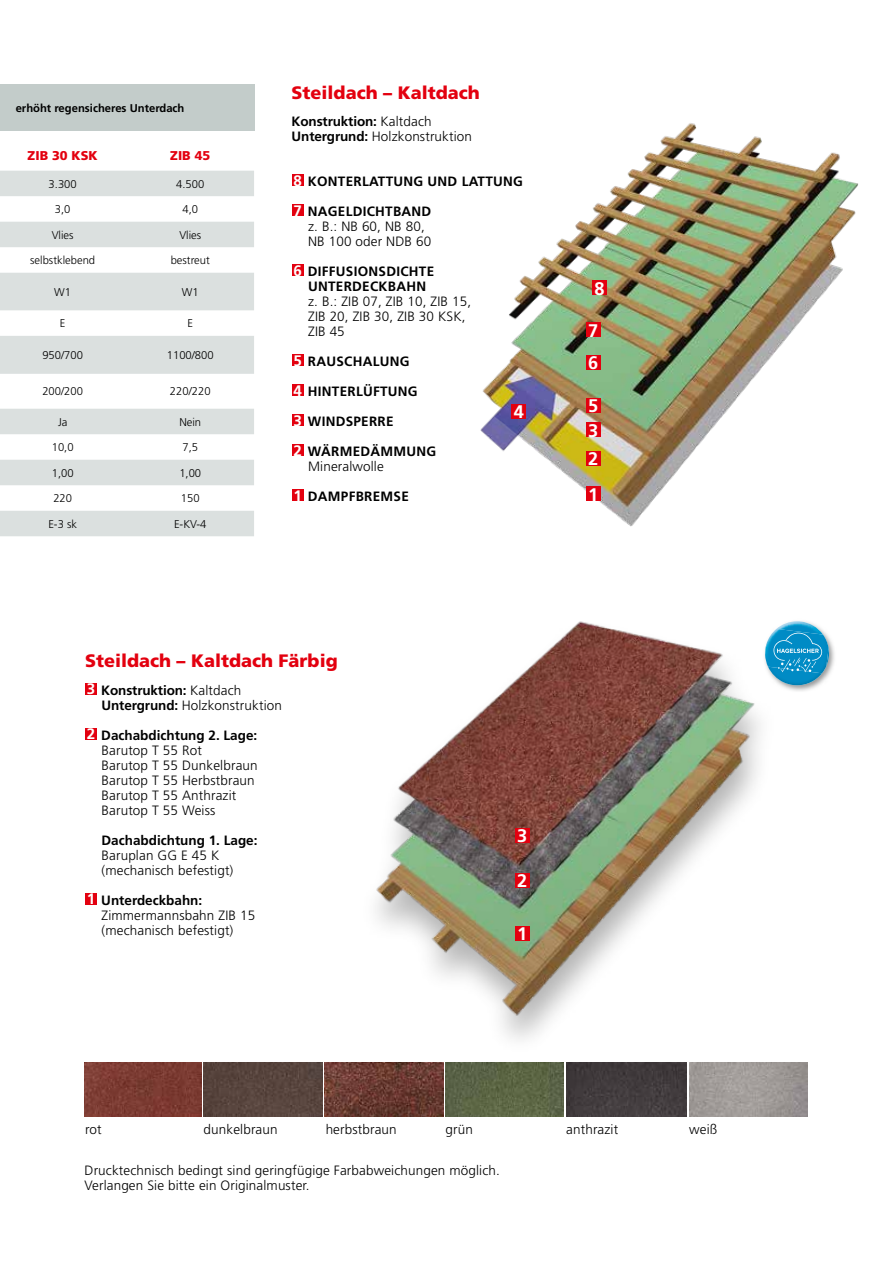
<style>
.page{position:relative;width:893px;height:1263px;background:#fff}
.page>*{position:absolute;margin:0;border:0;box-sizing:border-box;transform-origin:0 0}
.t1{font:700 18.15px "Frutiger LT Pro";color:#fff}
.t2{font:900 18px "Frutiger LT Pro";color:#e3000f}
.t3{font:300 13.5px/15px "Frutiger LT Pro";letter-spacing:.01em;color:#000}
.t4{font:700 13.5px/15px "Frutiger LT Pro";letter-spacing:.02em;color:#000;text-align:center}
.t5{font:700 13.5px/15px "Frutiger LT Pro";letter-spacing:-.01em;color:#000}
.t6{font:700 13.5px "Frutiger LT Pro";color:#000}
.t7{font:900 12.75px "Frutiger LT Pro";color:#e3000f}
.t8{font:300 11.25px "Frutiger LT Pro";color:#000}
.t9{font:700 11.25px "Frutiger LT Pro";color:#000}
.s1{font-weight:300}
.s2{font-size:15.15px;color:#fff}
.s3{font-weight:700;font-size:15.15px;color:#fff}
.s4{font-weight:700}
</style>
<div class="page">
<img style="left:375px;top:621px;width:384px;height:403px">
<img style="left:689px;top:1062px;width:119px;height:54px">
<img style="left:566px;top:1062px;width:121px;height:54px">
<img style="left:204px;top:1062px;width:118px;height:54px">
<img style="left:85px;top:1062px;width:116px;height:54px">
<img style="left:445px;top:1062px;width:119px;height:54px">
<img style="left:324px;top:1062px;width:119px;height:54px">
<img style="left:764px;top:638px;width:71px;height:53px">
<img style="left:776px;top:621px;width:45px;height:8px">
<img style="left:768px;top:673px;width:61px;height:12px">
<img style="left:765px;top:629px;width:64px;height:44px">
<svg style="left:773px;top:632px;width:49px;height:40px;background:#2199cc"></svg>
<div style="left:0;top:84px;width:254px;height:47px;background:#c3ccca"></div>
<svg style="left:0;top:171px;width:254px;height:365px;fill:#dbe0df"></svg>
<img style="left:480px;top:123px;width:378px;height:404px">
<div style="left:586px;top:486px;width:14px;height:15px;background:#e3000f"></div>
<div style="left:586px;top:451px;width:14px;height:14px;background:#e3000f"></div>
<div style="left:586px;top:423px;width:14px;height:14px;background:#e3000f"></div>
<div style="left:512px;top:404px;width:14px;height:15px;background:#e3000f"></div>
<div style="left:586px;top:398px;width:14px;height:15px;background:#e3000f"></div>
<div style="left:586px;top:355px;width:14px;height:14px;background:#e3000f"></div>
<div style="left:586px;top:323px;width:14px;height:14px;background:#e3000f"></div>
<div style="left:592px;top:281px;width:15px;height:14px;background:#e3000f"></div>
<div style="left:292px;top:174px;width:12px;height:12px;background:#e3000f"></div>
<div style="left:292px;top:204px;width:12px;height:12px;background:#e3000f"></div>
<div style="left:292px;top:264px;width:12px;height:12px;background:#e3000f"></div>
<div style="left:292px;top:354px;width:12px;height:12px;background:#e3000f"></div>
<div style="left:292px;top:384px;width:12px;height:12px;background:#e3000f"></div>
<div style="left:292px;top:414px;width:12px;height:12px;background:#e3000f"></div>
<div style="left:292px;top:444px;width:12px;height:12px;background:#e3000f"></div>
<div style="left:292px;top:489px;width:12px;height:12px;background:#e3000f"></div>
<div style="left:85px;top:682px;width:12px;height:12px;background:#e3000f"></div>
<div style="left:85px;top:727px;width:12px;height:12px;background:#e3000f"></div>
<div style="left:85px;top:892px;width:12px;height:12px;background:#e3000f"></div>
<div style="left:515px;top:926px;width:14px;height:15px;background:#e3000f"></div>
<div style="left:515px;top:873px;width:14px;height:14px;background:#e3000f"></div>
<div style="left:515px;top:828px;width:14px;height:14px;background:#e3000f"></div>
<p class="t9" style="left:16px;top:101px;width:170px">erhöht regensicheres Unterdach</p>
<p class="t7" style="left:28px;top:147px;width:72px">ZIB 30 KSK</p>
<p class="t7" style="left:170px;top:147px;width:42px">ZIB 45</p>
<p class="t8" style="left:49px;top:177px;width:30px">3.300</p>
<p class="t8" style="left:176px;top:177px;width:30px">4.500</p>
<p class="t8" style="left:55px;top:203px;width:17px">3,0</p>
<p class="t8" style="left:182px;top:203px;width:17px">4,0</p>
<p class="t8" style="left:52px;top:228px;width:23px">Vlies</p>
<p class="t8" style="left:179px;top:228px;width:23px">Vlies</p>
<p class="t8" style="left:30px;top:254px;width:67px">selbstklebend</p>
<p class="t8" style="left:171px;top:254px;width:41px">bestreut</p>
<p class="t8" style="left:54px;top:285px;width:18px">W1</p>
<p class="t8" style="left:182px;top:285px;width:18px">W1</p>
<p class="t8" style="left:60px;top:317px;width:7px">E</p>
<p class="t8" style="left:187px;top:317px;width:7px">E</p>
<p class="t8" style="left:42px;top:349px;width:42px">950/700</p>
<p class="t8" style="left:167px;top:349px;width:48px">1100/800</p>
<p class="t8" style="left:42px;top:385px;width:42px">200/200</p>
<p class="t8" style="left:170px;top:385px;width:42px">220/220</p>
<p class="t8" style="left:58px;top:415px;width:11px">Ja</p>
<p class="t8" style="left:179px;top:415px;width:23px">Nein</p>
<p class="t8" style="left:52px;top:441px;width:23px">10,0</p>
<p class="t8" style="left:182px;top:441px;width:17px">7,5</p>
<p class="t8" style="left:52px;top:466px;width:23px">1,00</p>
<p class="t8" style="left:179px;top:466px;width:23px">1,00</p>
<p class="t8" style="left:53px;top:492px;width:20px">220</p>
<p class="t8" style="left:181px;top:492px;width:20px">150</p>
<p class="t8" style="left:48px;top:517px;width:30px">E-3 sk</p>
<p class="t8" style="left:174px;top:517px;width:34px">E-KV-4</p>
<h2 class="t2" style="left:292px;top:81px;width:190px">Steildach – Kaltdach</h2>
<p class="t5" style="left:292px;top:114px;width:182px">Konstruktion: <span class="s1">Kaltdach<br></span>Untergrund: <span class="s1">Holzkonstruktion</span></p>
<p class="t4" style="left:293px;top:174px;width:231px"><span class="s2">8</span> KONTERLATTUNG UND LATTUNG</p>
<p class="t3" style="left:308px;top:204px;width:125px;text-indent:-15px"><span class="s3">7</span> <span class="s4">NAGELDICHTBAND </span>z. B.: NB 60, NB 80,<br>NB 100 oder NDB 60</p>
<p class="t4" style="left:293px;top:264px;width:142px"><span class="s2">6</span> DIFFUSIONSDICHTE<br>UNTERDECKBAHN</p>
<p class="t3" style="left:308px;top:294px;width:164px">z. B.: ZIB 07, ZIB 10, ZIB 15,<br>ZIB 20, ZIB 30, ZIB 30 KSK,<br>ZIB 45</p>
<p class="t4" style="left:293px;top:354px;width:118px"><span class="s2">5</span> RAUSCHALUNG</p>
<p class="t4" style="left:293px;top:384px;width:126px"><span class="s2">4</span> HINTERLÜFTUNG</p>
<p class="t4" style="left:293px;top:414px;width:102px"><span class="s2">3</span> WINDSPERRE</p>
<p class="t4" style="left:308px;top:444px;width:130px;text-align:left;text-indent:-15px"><span class="s2">2</span> WÄRMEDÄMMUNG<br><span class="s1">Mineralwolle</span></p>
<p class="t4" style="left:293px;top:489px;width:117px"><span class="s2">1</span> DAMPFBREMSE</p>
<h1 class="t1" style="left:594px;top:278px;width:12px">8</h1>
<h1 class="t1" style="left:588px;top:320px;width:12px">7</h1>
<h1 class="t1" style="left:588px;top:352px;width:12px">6</h1>
<h1 class="t1" style="left:514px;top:401px;width:12px">4</h1>
<h1 class="t1" style="left:588px;top:395px;width:12px">5</h1>
<h1 class="t1" style="left:588px;top:420px;width:12px">3</h1>
<h1 class="t1" style="left:588px;top:448px;width:12px">2</h1>
<h1 class="t1" style="left:588px;top:483px;width:12px">1</h1>
<h2 class="t2" style="left:85px;top:649px;width:254px">Steildach – Kaltdach Färbig</h2>
<p class="t5" style="left:102px;top:682px;width:182px;text-indent:-15px"><span class="s2">3</span> Konstruktion: <span class="s1">Kaltdach<br></span>Untergrund: <span class="s1">Holzkonstruktion</span></p>
<p class="t3" style="left:102px;top:727px;width:158px;text-indent:-15px"><span class="s3">2</span> <span class="s4">Dachabdichtung 2. Lage:<br></span>Barutop T 55 Rot<br>Barutop T 55 Dunkelbraun<br>Barutop T 55 Herbstbraun<br>Barutop T 55 Anthrazit<br>Barutop T 55 Weiss</p>
<p class="t6" style="left:102px;top:832px;width:158px">Dachabdichtung 1. Lage:</p>
<p class="t3" style="left:102px;top:847px;width:133px">Baruplan GG E 45 K (mechanisch befestigt)</p>
<p class="t3" style="left:102px;top:892px;width:155px;text-indent:-15px"><span class="s3">1</span> <span class="s4">Unterdeckbahn:<br></span>Zimmermannsbahn ZIB 15 (mechanisch befestigt)</p>
<h1 class="t1" style="left:517px;top:825px;width:12px">3</h1>
<h1 class="t1" style="left:517px;top:870px;width:12px">2</h1>
<h1 class="t1" style="left:517px;top:923px;width:12px">1</h1>
<p class="t3" style="left:85px;top:1122px;width:18px">rot</p>
<p class="t3" style="left:204px;top:1122px;width:76px">dunkelbraun</p>
<p class="t3" style="left:326px;top:1122px;width:73px">herbstbraun</p>
<p class="t3" style="left:445px;top:1122px;width:29px">grün</p>
<p class="t3" style="left:566px;top:1122px;width:54px">anthrazit</p>
<p class="t3" style="left:689px;top:1122px;width:30px">weiß</p>
<p class="t3" style="left:85px;top:1163px;width:417px">Drucktechnisch bedingt sind geringfügige Farbabweichungen möglich.<br>Verlangen Sie bitte ein Originalmuster.</p>
</div>
